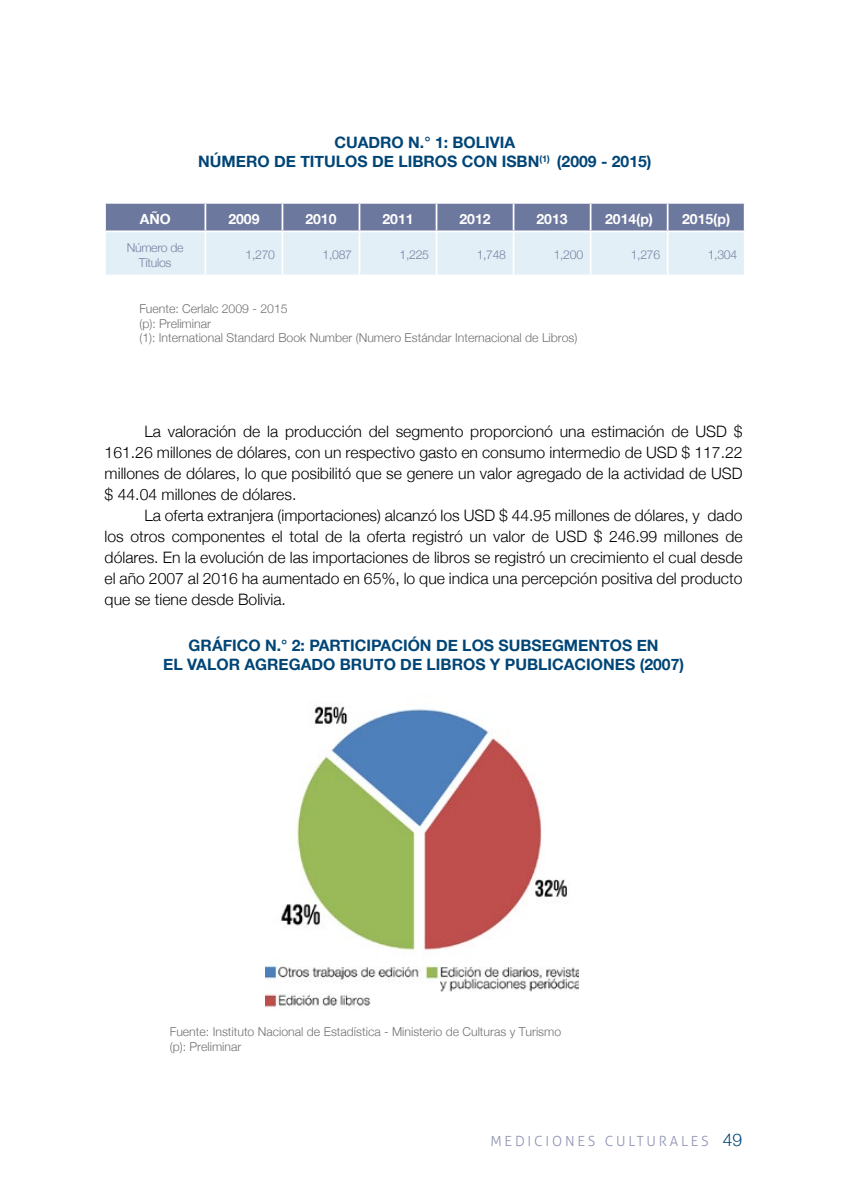
<style>
.page{position:relative;width:844px;height:1191px;background:#fff}
.page>*{position:absolute;margin:0;border:0;box-sizing:border-box;transform-origin:0 0}
.t1{font:300 15.75px/21px "Helvetica Neue";color:#000;text-align:justify}
.t2{font:700 15.75px/18.9px "Helvetica Neue";color:#004576;text-align:center}
.t3{font:700 14px "Helvetica Neue";color:#fff}
.t4{font:300 14px "Aller";letter-spacing:.2em;color:#9095b3}
.t5{font:300 12.25px/14.7px "Helvetica Neue";color:#707172}
.t6{font:300 12.25px/15.8px "Helvetica Neue";letter-spacing:-.025em;color:#7882a4;text-align:center}
.s1{font-family:"Helvetica Neue";font-size:17.5px;color:#004576}
</style>
<div class="page">
<svg style="left:106px;top:204px;width:637px;height:71px;background:#b6c2d5"></svg>
<hr style="left:204px;top:204px;width:2px;height:26px;background:#fff">
<hr style="left:281px;top:204px;width:2px;height:26px;background:#fff">
<hr style="left:358px;top:204px;width:2px;height:26px;background:#fff">
<hr style="left:435px;top:204px;width:2px;height:26px;background:#fff">
<hr style="left:512px;top:204px;width:2px;height:26px;background:#fff">
<hr style="left:589px;top:204px;width:2px;height:26px;background:#fff">
<hr style="left:666px;top:204px;width:2px;height:26px;background:#fff">
<hr style="left:104px;top:230px;width:101px;height:2px;background:#fff">
<hr style="left:205px;top:230px;width:77px;height:2px;background:#fff">
<hr style="left:204px;top:232px;width:2px;height:43px;background:#fff">
<hr style="left:282px;top:230px;width:77px;height:2px;background:#fff">
<hr style="left:281px;top:232px;width:2px;height:43px;background:#fff">
<hr style="left:359px;top:230px;width:77px;height:2px;background:#fff">
<hr style="left:358px;top:232px;width:2px;height:43px;background:#fff">
<hr style="left:436px;top:230px;width:77px;height:2px;background:#fff">
<hr style="left:435px;top:232px;width:2px;height:43px;background:#fff">
<hr style="left:513px;top:230px;width:77px;height:2px;background:#fff">
<hr style="left:512px;top:232px;width:2px;height:43px;background:#fff">
<hr style="left:590px;top:230px;width:77px;height:2px;background:#fff">
<hr style="left:589px;top:232px;width:2px;height:43px;background:#fff">
<hr style="left:667px;top:230px;width:78px;height:2px;background:#fff">
<hr style="left:666px;top:232px;width:2px;height:43px;background:#fff">
<img style="left:265px;top:704px;width:313px;height:304px">
<p class="t2" style="left:198px;top:132px;width:455px">CUADRO N.° 1: BOLIVIA<br>NÚMERO DE TITULOS DE LIBROS CON ISBN<sup>(1)</sup> (2009 - 2015)</p>
<p class="t3" style="left:140px;top:210px;width:32px">AÑO</p>
<p class="t3" style="left:228px;top:210px;width:33px">2009</p>
<p class="t3" style="left:305px;top:210px;width:33px">2010</p>
<p class="t3" style="left:382px;top:210px;width:33px">2011</p>
<p class="t3" style="left:459px;top:210px;width:33px">2012</p>
<p class="t3" style="left:536px;top:210px;width:33px">2013</p>
<p class="t3" style="left:605px;top:210px;width:49px">2014(p)</p>
<p class="t3" style="left:682px;top:210px;width:49px">2015(p)</p>
<p class="t6" style="left:127px;top:239px;width:58px">Número de<br>Títulos</p>
<p class="t6" style="left:245px;top:247px;width:31px">1,270</p>
<p class="t6" style="left:322px;top:247px;width:31px">1,087</p>
<p class="t6" style="left:399px;top:247px;width:31px">1,225</p>
<p class="t6" style="left:476px;top:247px;width:31px">1,748</p>
<p class="t6" style="left:553px;top:247px;width:31px">1,200</p>
<p class="t6" style="left:630px;top:247px;width:31px">1,276</p>
<p class="t6" style="left:707px;top:247px;width:31px">1,304</p>
<p class="t5" style="left:139px;top:301px;width:439px">Fuente: Cerlalc 2009 - 2015<br>(p): Preliminar<br>(1): International Standard Book Number (Numero Estándar Internacional de Libros)</p>
<p class="t1" style="left:105px;top:421px;width:639px;text-indent:40px">La valoración de la producción del segmento proporcionó una estimación de USD $ 161.26 millones de dólares, con un respectivo gasto en consumo intermedio de USD $ 117.22 millones de dólares, lo que posibilitó que se genere un valor agregado de la actividad de USD $ 44.04 millones de dólares.</p>
<p class="t1" style="left:105px;top:505px;width:639px;text-indent:40px">La oferta extranjera (importaciones) alcanzó los USD $ 44.95 millones de dólares, y dado los otros componentes el total de la oferta registró un valor de USD $ 246.99 millones de dólares. En la evolución de las importaciones de libros se registró un crecimiento el cual desde el año 2007 al 2016 ha aumentado en 65%, lo que indica una percepción positiva del producto que se tiene desde Bolivia.</p>
<p class="t2" style="left:163px;top:635px;width:522px">GRÁFICO N.° 2: PARTICIPACIÓN DE LOS SUBSEGMENTOS EN<br>EL VALOR AGREGADO BRUTO DE LIBROS Y PUBLICACIONES (2007)</p>
<p class="t5" style="left:170px;top:1024px;width:393px">Fuente: Instituto Nacional de Estadística - Ministerio de Culturas y Turismo (p): Preliminar</p>
<p class="t4" style="left:490px;top:1132px;width:253px">MEDICIONES CULTURALES <span class="s1">49</span></p>
</div>
